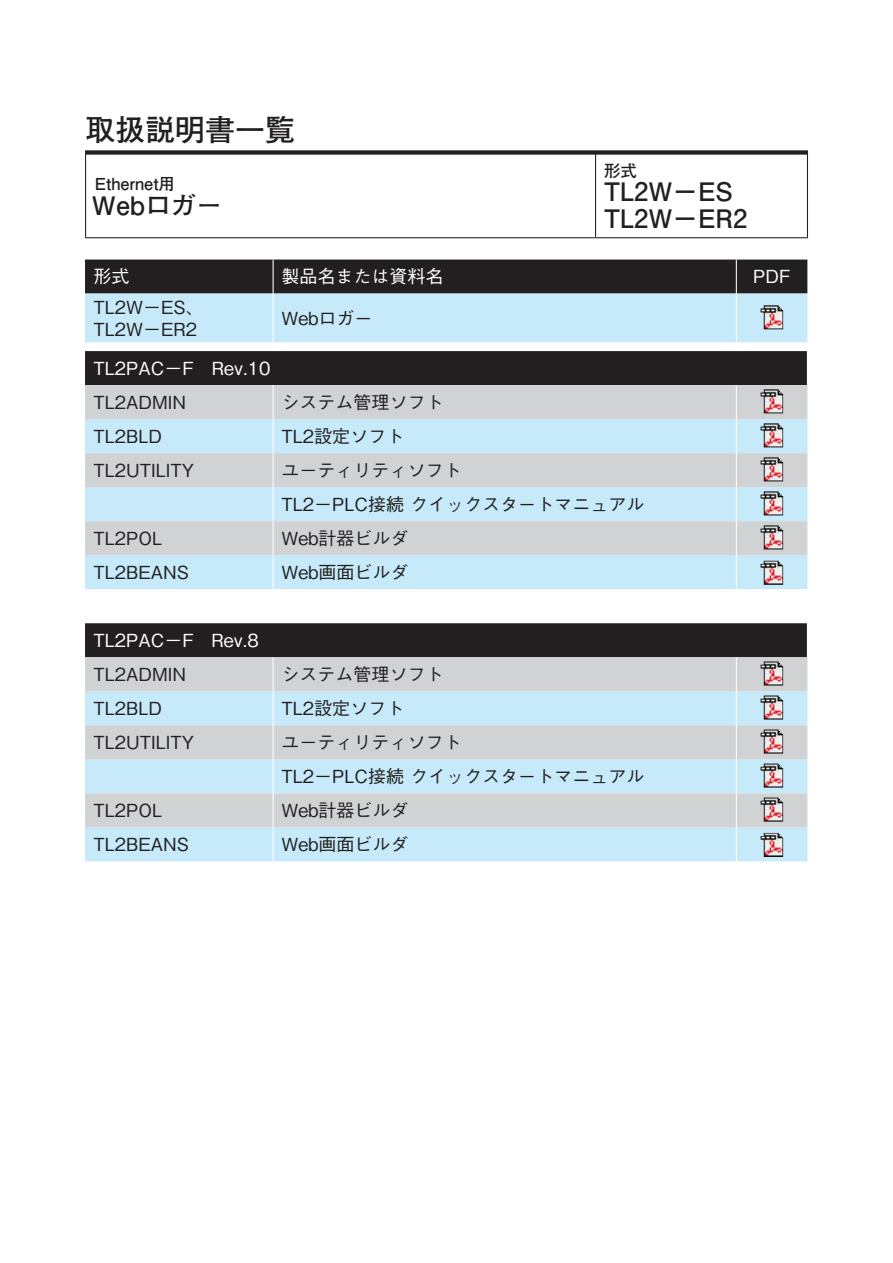
<style>
.page{position:relative;width:893px;height:1263px;background:#fff}
.page>*{position:absolute;margin:0;border:0;box-sizing:border-box;transform-origin:0 0}
.t1{font:700 30px "Futo Go B101 Pro";color:#231f20}
.t2{font:700 25.5px/27px "Futo Go B101 Pro";color:#231f20}
.t3{font:500 18px/34px "Gothic BBB Pro";color:#231f20}
.t4{font:500 18px "Gothic BBB Pro";color:#fff}
.t5{font:700 16.5px "Futo Go B101 Pro";color:#231f20}
</style>
<div class="page">
<div style="left:85px;top:150px;width:723px;height:5px;background:#231f20"></div>
<hr style="left:595px;top:154px;width:1px;height:83px;background:#231f20">
<hr style="left:85px;top:154px;width:1px;height:83px;background:#231f20">
<hr style="left:807px;top:154px;width:1px;height:83px;background:#231f20">
<hr style="left:85px;top:237px;width:511px;height:1px;background:#231f20">
<hr style="left:596px;top:237px;width:212px;height:1px;background:#231f20">
<div style="left:85px;top:260px;width:722px;height:34px;background:#231f20"></div>
<div style="left:85px;top:294px;width:722px;height:567px;background:#c6eafa"></div>
<svg style="left:85px;top:343px;width:722px;height:8px"></svg>
<div style="left:85px;top:351px;width:722px;height:34px;background:#231f20"></div>
<svg style="left:85px;top:385px;width:722px;height:442px;background:#c3d0d7"></svg>
<hr style="left:273px;top:260px;width:1px;height:34px;background:#fff">
<hr style="left:736px;top:260px;width:1px;height:34px;background:#fff">
<hr style="left:273px;top:294px;width:1px;height:49px;background:#fff">
<hr style="left:736px;top:294px;width:1px;height:49px;background:#fff">
<hr style="left:273px;top:385px;width:1px;height:34px;background:#fff">
<hr style="left:736px;top:385px;width:1px;height:34px;background:#fff">
<hr style="left:273px;top:419px;width:1px;height:34px;background:#fff">
<hr style="left:736px;top:419px;width:1px;height:34px;background:#fff">
<hr style="left:273px;top:453px;width:1px;height:34px;background:#fff">
<hr style="left:736px;top:453px;width:1px;height:34px;background:#fff">
<hr style="left:273px;top:487px;width:1px;height:34px;background:#fff">
<hr style="left:736px;top:487px;width:1px;height:34px;background:#fff">
<hr style="left:273px;top:521px;width:1px;height:34px;background:#fff">
<hr style="left:736px;top:521px;width:1px;height:34px;background:#fff">
<hr style="left:273px;top:555px;width:1px;height:34px;background:#fff">
<hr style="left:736px;top:555px;width:1px;height:34px;background:#fff">
<hr style="left:273px;top:657px;width:1px;height:34px;background:#fff">
<hr style="left:736px;top:657px;width:1px;height:34px;background:#fff">
<hr style="left:273px;top:691px;width:1px;height:34px;background:#fff">
<hr style="left:736px;top:691px;width:1px;height:34px;background:#fff">
<hr style="left:273px;top:725px;width:1px;height:34px;background:#fff">
<hr style="left:736px;top:725px;width:1px;height:34px;background:#fff">
<hr style="left:273px;top:759px;width:1px;height:34px;background:#fff">
<hr style="left:736px;top:759px;width:1px;height:34px;background:#fff">
<hr style="left:273px;top:793px;width:1px;height:34px;background:#fff">
<hr style="left:736px;top:793px;width:1px;height:34px;background:#fff">
<hr style="left:273px;top:827px;width:1px;height:34px;background:#fff">
<hr style="left:736px;top:827px;width:1px;height:34px;background:#fff">
<img style="left:761px;top:305px;width:22px;height:24px">
<img style="left:761px;top:389px;width:22px;height:24px">
<img style="left:761px;top:423px;width:22px;height:24px">
<img style="left:761px;top:457px;width:22px;height:24px">
<img style="left:761px;top:491px;width:22px;height:24px">
<img style="left:761px;top:525px;width:22px;height:24px">
<img style="left:761px;top:561px;width:22px;height:24px">
<img style="left:761px;top:661px;width:22px;height:24px">
<img style="left:761px;top:695px;width:22px;height:24px">
<img style="left:761px;top:729px;width:22px;height:24px">
<img style="left:761px;top:763px;width:22px;height:24px">
<img style="left:761px;top:798px;width:22px;height:24px">
<img style="left:761px;top:833px;width:22px;height:24px">
<h1 class="t1" style="left:85px;top:106px;width:211px">取扱説明書一覧</h1>
<p class="t5" style="left:95px;top:171px;width:82px">Ethernet用</p>
<h2 class="t2" style="left:92px;top:188px;width:131px">Webロガー</h2>
<p class="t5" style="left:604px;top:157px;width:34px">形式</p>
<h2 class="t2" style="left:604px;top:175px;width:145px">TL W2 －ES<br>TL W2 －ER2</h2>
<p class="t4" style="left:94px;top:262px;width:37px">形式</p>
<p class="t3" style="left:94px;top:288px;width:112px">TL2W－ES、</p>
<p class="t3" style="left:94px;top:310px;width:105px">TL2W－ER2</p>
<p class="t4" style="left:94px;top:354px;width:179px">TL2PAC－F　Rev.10</p>
<p class="t4" style="left:282px;top:262px;width:163px">製品名または資料名</p>
<p class="t3" style="left:282px;top:299px;width:93px">Webロガー</p>
<p class="t4" style="left:753px;top:262px;width:39px">PDF</p>
<p class="t3" style="left:94px;top:383px;width:94px">TL2ADMIN</p>
<p class="t3" style="left:282px;top:383px;width:163px">システム管理ソフト</p>
<p class="t3" style="left:94px;top:417px;width:70px">TL2BLD</p>
<p class="t3" style="left:282px;top:417px;width:124px">TL2設定ソフト</p>
<p class="t3" style="left:94px;top:451px;width:102px">TL2UTILITY</p>
<p class="t3" style="left:282px;top:451px;width:181px">ユ−ティリティソフト</p>
<p class="t3" style="left:94px;top:519px;width:70px">TL2POL</p>
<p class="t3" style="left:282px;top:485px;width:364px">TL2－PLC接続クイックスタートマニュアル<br>Web計器ビルダ</p>
<p class="t3" style="left:94px;top:553px;width:97px">TL2BEANS</p>
<p class="t3" style="left:282px;top:553px;width:129px">Web画面ビルダ</p>
<p class="t4" style="left:94px;top:626px;width:167px">TL2PAC－F　Rev.8</p>
<p class="t3" style="left:94px;top:655px;width:94px">TL2ADMIN</p>
<p class="t3" style="left:94px;top:689px;width:70px">TL2BLD</p>
<p class="t3" style="left:94px;top:723px;width:102px">TL2UTILITY</p>
<p class="t3" style="left:94px;top:791px;width:70px">TL2POL</p>
<p class="t3" style="left:94px;top:825px;width:97px">TL2BEANS</p>
<p class="t3" style="left:282px;top:655px;width:163px">システム管理ソフト</p>
<p class="t3" style="left:282px;top:689px;width:124px">TL2設定ソフト</p>
<p class="t3" style="left:282px;top:723px;width:181px">ユ−ティリティソフト</p>
<p class="t3" style="left:282px;top:757px;width:364px">TL2－PLC接続クイックスタートマニュアル<br>Web計器ビルダ</p>
<p class="t3" style="left:282px;top:825px;width:129px">Web画面ビルダ</p>
</div>
